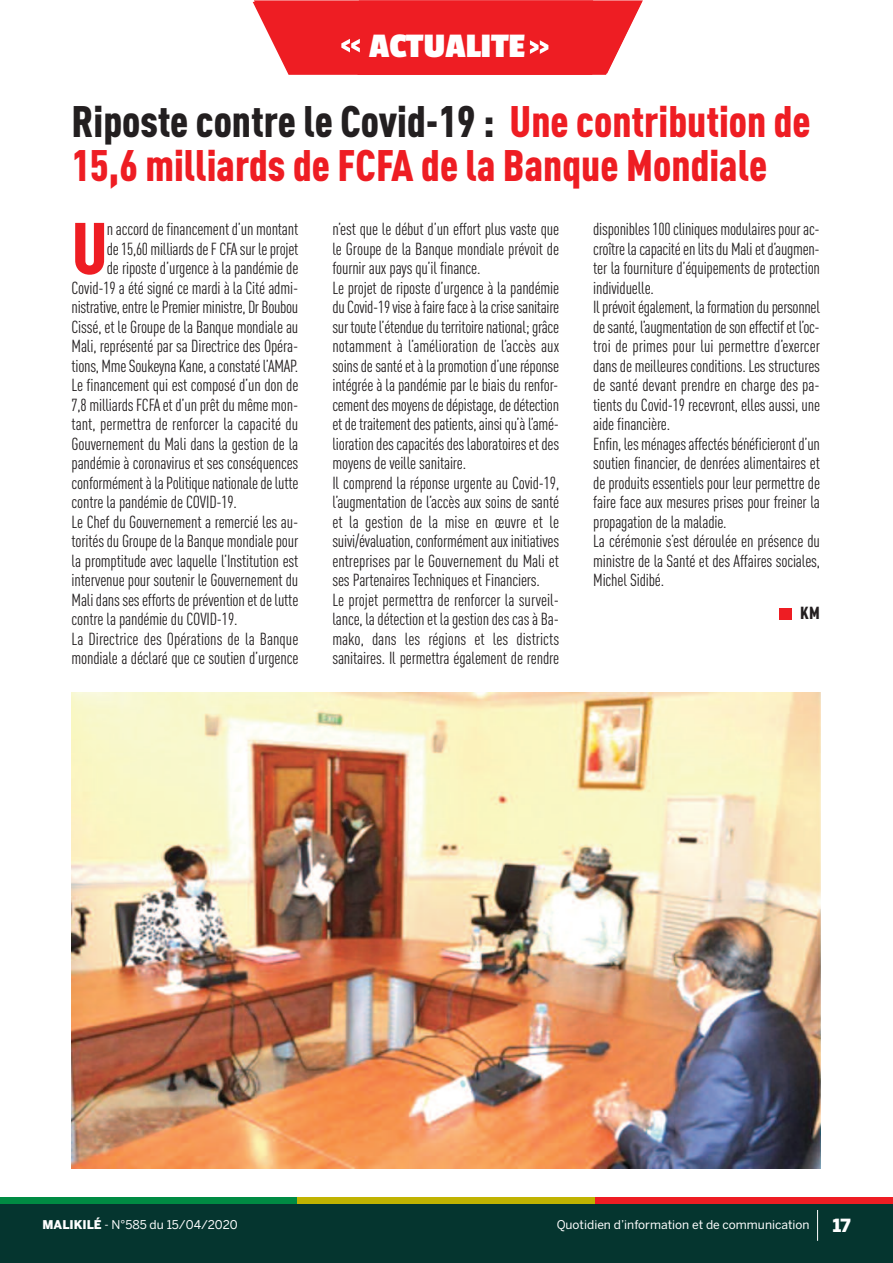
<style>
.page{position:relative;width:893px;height:1263px;background:#fff}
.page>*{position:absolute;margin:0;border:0;box-sizing:border-box;transform-origin:0 0}
.t1{font:900 condensed 72px "DIN Pro";color:#ee1d23}
.t2{font:900 condensed 43.5px/43.5px "DIN Pro";color:#ee1d23}
.t3{font:700 36px "Passion One";color:#fff}
.t4{font:900 18px "Benton Sans";color:#fff}
.t5{font:condensed 17.25px/19.5px "DIN Pro";letter-spacing:-.01em;color:#231f20}
.t6{font:900 condensed 17.25px "DIN Pro";color:#231f20}
.t7{font:12px "Benton Sans";color:#fff}
.s1{color:#231f20}
.s2{font-weight:900}
</style>
<div class="page">
<div style="left:0;top:1203px;width:893px;height:60px;background:#05352f"></div>
<div style="left:0;top:1197px;width:298px;height:6px;background:#008b43"></div>
<div style="left:298px;top:1197px;width:297px;height:6px;background:#c0b301"></div>
<div style="left:595px;top:1197px;width:297px;height:6px;background:#ee1d23"></div>
<hr style="left:817px;top:1210px;width:1px;height:31px;background:#fff">
<svg style="left:253px;top:0;width:390px;height:75px;background:#ef3439"></svg>
<div style="left:780px;top:608px;width:12px;height:11px;background:#ee1d23"></div>
<img style="left:71px;top:692px;width:749px;height:476px">
<h3 class="t3" style="left:369px;top:27px;width:157px">ACTUALITE</h3>
<h2 class="t2" style="left:72px;top:104px;width:741px"><span class="s1">Riposte contre le Covid-19 :</span> Une contribution de<br>15,6 milliards de FCFA de la Banque Mondiale</h2>
<h1 class="t1" style="left:72px;top:223px;width:38px">U</h1>
<p class="t5" style="left:107px;top:221px;width:193px">n accord de financement d’un montant</p>
<p class="t5" style="left:107px;top:240px;width:193px">de15,60milliardsdeFCFAsur leprojet</p>
<p class="t5" style="left:107px;top:260px;width:193px">de riposte d’urgence à la pandémie de</p>
<p class="t5" style="left:72px;top:279px;width:228px">Covid-19 a été signé ce mardi à la Cité admi-</p>
<p class="t5" style="left:72px;top:299px;width:228px">nistrative,entrele Premierministre, Dr Boubou</p>
<p class="t5" style="left:72px;top:318px;width:228px">Cissé, et le Groupe de la Banque mondiale au</p>
<p class="t5" style="left:72px;top:338px;width:228px">Mali, représenté par sa Directrice des Opéra-</p>
<p class="t5" style="left:72px;top:357px;width:228px">tions, MmeSoukeyna Kane,aconstatél’AMAP.</p>
<p class="t5" style="left:72px;top:377px;width:228px">Le financement qui est composé d’un don de</p>
<p class="t5" style="left:72px;top:396px;width:228px">7,8 milliards FCFA et d’un prêt du même mon-</p>
<p class="t5" style="left:72px;top:416px;width:228px">tant, permettra de renforcer la capacité du</p>
<p class="t5" style="left:72px;top:435px;width:228px">Gouvernement du Mali dans la gestion de la</p>
<p class="t5" style="left:72px;top:455px;width:228px">pandémie à coronavirus et ses conséquences</p>
<p class="t5" style="left:72px;top:474px;width:228px">conformémentàla Politiquenationaledelutte</p>
<p class="t5" style="left:72px;top:494px;width:167px">contre la pandémie de COVID-19.</p>
<p class="t5" style="left:72px;top:513px;width:228px">Le Chef du Gouvernement a remercié les au-</p>
<p class="t5" style="left:72px;top:533px;width:228px">torités du Groupe de la Banque mondiale pour</p>
<p class="t5" style="left:72px;top:552px;width:228px">la promptitude avec laquelle l’Institution est</p>
<p class="t5" style="left:72px;top:572px;width:228px">intervenue pour soutenir le Gouvernement du</p>
<p class="t5" style="left:72px;top:591px;width:228px">Malidansseseffortsdepréventionetdelutte</p>
<p class="t5" style="left:72px;top:611px;width:167px">contre la pandémie du COVID-19.</p>
<p class="t5" style="left:72px;top:630px;width:228px">La Directrice des Opérations de la Banque</p>
<p class="t5" style="left:72px;top:650px;width:228px">mondiale a déclaré que ce soutien d’urgence</p>
<p class="t5" style="left:332px;top:221px;width:228px">n’est que le début d’un effort plus vaste que le Groupe de la Banque mondiale prévoit de fournir aux pays qu’il finance.<br>Le projet de riposte d’urgence à la pandémie duCovid-19viseàfairefaceàlacrisesanitaire sur toutel’étendueduterritoirenational;grâce notamment à l’amélioration de l’accès aux soinsdesantéetàlapromotiond’uneréponse intégrée à la pandémie par le biais du renfor&shy;cementdesmoyensdedépistage,dedétection etdetraitementdespatients,ainsiqu’àl’amé&shy;liorationdescapacitésdeslaboratoiresetdes moyens de veille sanitaire.<br>Il comprend la réponse urgente au Covid-19, l’augmentation de l’accès aux soins de santé et la gestion de la mise en œuvre et le suivi/évaluation,conformémentauxinitiatives entreprises par le Gouvernement du Mali et ses Partenaires Techniques et Financiers.<br>Le projet permettra de renforcer la surveil&shy;lance, la détection et la gestion des cas à Ba&shy;mako, dans les régions et les districts sanitaires. Il permettra également de rendre</p>
<p class="t5" style="left:593px;top:221px;width:228px">disponibles100cliniquesmodulairespourac&shy;croîtrelacapacitéenlitsduMalietd’augmen&shy;ter la fourniture d’équipements de protection individuelle.<br>Ilprévoitégalement, laformationdupersonnel desanté, l’augmentationdesoneffectifet l’oc&shy;troi de primes pour lui permettre d’exercer dans de meilleures conditions. Les structures de santé devant prendre en charge des pa&shy;tients du Covid-19 recevront, elles aussi, une aide financière.<br>Enfin, lesménagesaffectésbénéficierontd’un soutien financier, de denrées alimentaires et de produits essentiels pour leur permettre de faire face aux mesures prises pour freiner la propagation de la maladie.<br>La cérémonie s’est déroulée en présence du ministre de la Santé et des Affaires sociales, Michel Sidibé.</p>
<p class="t6" style="left:800px;top:607px;width:21px">KM</p>
<p class="t7" style="left:43px;top:1218px;width:197px"><span class="s2">MALIKILÉ</span> - N°585 du 15/04/2020</p>
<p class="t7" style="left:557px;top:1218px;width:254px">Quotidien d’information et de communication</p>
<p class="t4" style="left:833px;top:1215px;width:19px">17</p>
</div>
